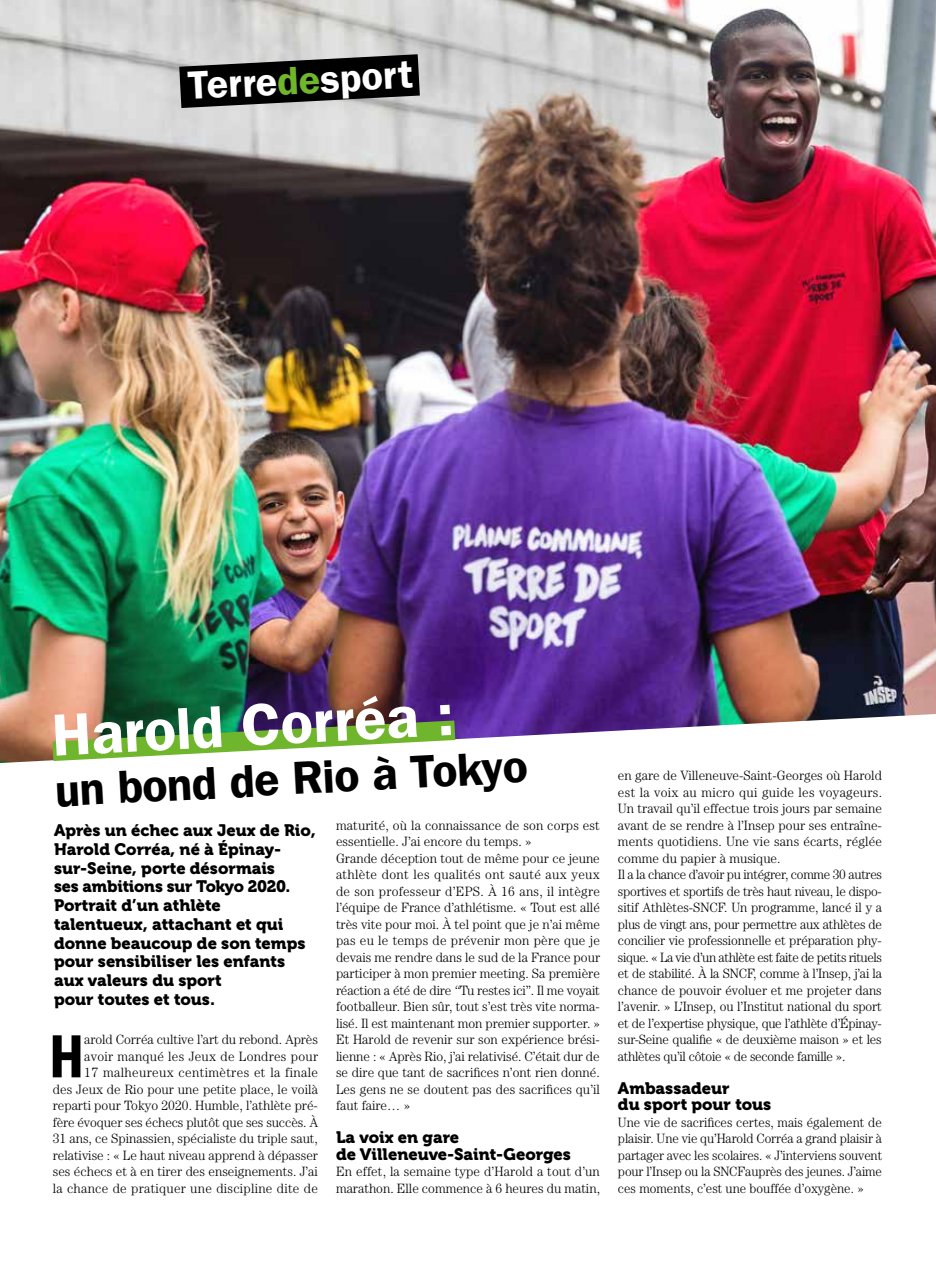
<style>
.page{position:relative;width:936px;height:1276px;background:#fff}
.page>*{position:absolute;margin:0;border:0;box-sizing:border-box;transform-origin:0 0}
.TERRE_DE_SPORT_TXT{font:63px "ITC Franklin Gothic Std Dm Cd";color:#000}
.Titre_-_mise_en_bouc{font:600 59.55px "ITC Franklin Gothic Std";color:#fff}
.Titre_-_mise_en_bouc-2{font:600 46.5px "ITC Franklin Gothic Std";color:#000}
.t1{font:600 39.75px "ITC Franklin Gothic Std";color:#fff}
.Chapo{font:16.5px/18.8px "Museo 900";color:#000}
.Intertitre{font:16.5px/16.5px "Museo 900";color:#000}
.TERRE_DE_SPORT_TXT-2{font:300 13.5px/16.5px "Century";color:#000;text-align:justify}
.TERRE_DE_SPORT_TXT-3{font:300 13.5px/16.5px "Century";color:#000;text-align:justify;scale:.96 1}
.TERRE_DE_SPORT_TXT-4{font:300 13.5px/16.5px "Century";color:#000;text-align:justify;scale:.95 1}
.s1{color:#70b62c}
.s2{font-style:italic}
</style>
<div class="page">
<img style="left:0;top:0;width:935px;height:714px">
<svg style="left:179px;top:54px;width:241px;height:54px"></svg>
<svg style="left:0;top:714px;width:934px;height:49px"></svg>
<svg style="left:32px;top:710px;width:443px;height:53px"></svg>
<p class="t1" style="left:186px;top:62px;width:227px;rotate:-3deg">Terre<span class="s1">de</span>sport</p>
<p class="Titre_-_mise_en_bouc" style="left:50px;top:700px;width:404px;rotate:-3deg">Harold Corréa :</p>
<p class="Titre_-_mise_en_bouc-2" style="left:54px;top:763px;width:475px;rotate:-3deg">un bond de Rio à Tokyo</p>
<p class="Chapo" style="left:54px;top:821px;width:263px">Après un échec aux Jeux de Rio,<br>Harold Corréa, né à Épinay&shy;sur-Seine, porte désormais<br>ses ambitions sur Tokyo 2020.<br>Portrait d’un athlète talentueux, attachant et qui donne beaucoup de son temps pour sensibiliser les enfants aux valeurs du sport<br>pour toutes et tous.</p>
<p class="TERRE_DE_SPORT_TXT-2" style="left:336px;top:816px;width:265px">maturité, où la connaissance de son corps est essentielle. J’ai encore du temps. »</p>
<p class="TERRE_DE_SPORT_TXT-2" style="left:336px;top:849px;width:265px">Grande déception tout de même pour ce jeune athlète dont les qualités ont sauté aux yeux de son professeur d’EPS. À 16 ans, il intègre l’équipe de France d’athlétisme. « Tout est allé très vite pour moi. À tel point que je n’ai même pas eu le temps de prévenir mon père que je devais me rendre dans le sud de la France pour participer à mon premier meeting. Sa première réaction a été de dire <span class="s2">“</span>Tu restes ici”. Il me voyait footballeur. Bien sûr, tout s’est très vite norma&shy;lisé. Il est maintenant mon premier supporter. »</p>
<p class="TERRE_DE_SPORT_TXT-2" style="left:336px;top:1031px;width:265px">Et Harold de revenir sur son expérience brési&shy;lienne : « Après Rio, j’ai relativisé. C’était dur de se dire que tant de sacrifices n’ont rien donné.<br>Les gens ne se doutent pas des sacrifices qu’il faut faire… »</p>
<p class="Intertitre" style="left:336px;top:1129px;width:236px">La voix en gare<br>de Villeneuve-Saint-Georges</p>
<p class="TERRE_DE_SPORT_TXT-2" style="left:336px;top:1163px;width:265px">En effet, la semaine type d’Harold a tout d’un marathon. Elle commence à 6 heures du matin,</p>
<p class="TERRE_DE_SPORT_TXT-2" style="left:53px;top:1031px;width:267px;text-align:right">arold Corréa cultive l’art du rebond. Après avoir manqué les Jeux de Londres pour<br>17 malheureux centimètres et la finale<br>des Jeux de Rio pour une petite place, le voilà reparti pour Tokyo 2020. Humble, l’athlète pré&shy;fère évoquer ses échecs plutôt que ses succès. À 31 ans, ce Spinassien, spécialiste du triple saut, relativise : « Le haut niveau apprend à dépasser ses échecs et à en tirer des enseignements. J’ai la chance de pratiquer une discipline dite de</p>
<p class="TERRE_DE_SPORT_TXT" style="left:49px;top:1020px;width:37px">H</p>
<p class="TERRE_DE_SPORT_TXT-2" style="left:618px;top:767px;width:265px">en gare de Villeneuve-Saint-Georges où Harold est la voix au micro qui guide les voyageurs.<br>Un travail qu’il effectue trois jours par semaine avant de se rendre à l’Insep pour ses entraîne&shy;ments quotidiens. Une vie sans écarts, réglée comme du papier à musique.</p>
<p class="TERRE_DE_SPORT_TXT-3" style="left:618px;top:866px;width:276px">Il a la chance d’avoir pu intégrer, comme 30 autres sportives et sportifs de très haut niveau, le dispo&shy;sitif Athlètes-SNCF. Un programme, lancé il y a plus de vingt ans, pour permettre aux athlètes de concilier vie professionnelle et préparation phy&shy;sique. « La vie d’un athlète est faite de petits rituels et de stabilité. À la SNCF, comme à l’Insep, j’ai la chance de pouvoir évoluer et me projeter dans l’avenir. » L’Insep, ou l’Institut national du sport et de l’expertise physique, que l’athlète d’Épinay&shy;sur-Seine qualifie « de deuxième maison » et les athlètes qu’il côtoie « de seconde famille ».</p>
<p class="Intertitre" style="left:618px;top:1080px;width:155px">Ambassadeur<br>du sport pour tous</p>
<p class="TERRE_DE_SPORT_TXT-4" style="left:618px;top:1113px;width:279px">Une vie de sacrifices certes, mais également de plaisir. Une vie qu’Harold Corréa a grand plaisir à partager avec les scolaires. « J’interviens souvent pour l’Insep ou la SNCFauprès des jeunes. J’aime ces moments, c’est une bouffée d’oxygène. »</p>
</div>
